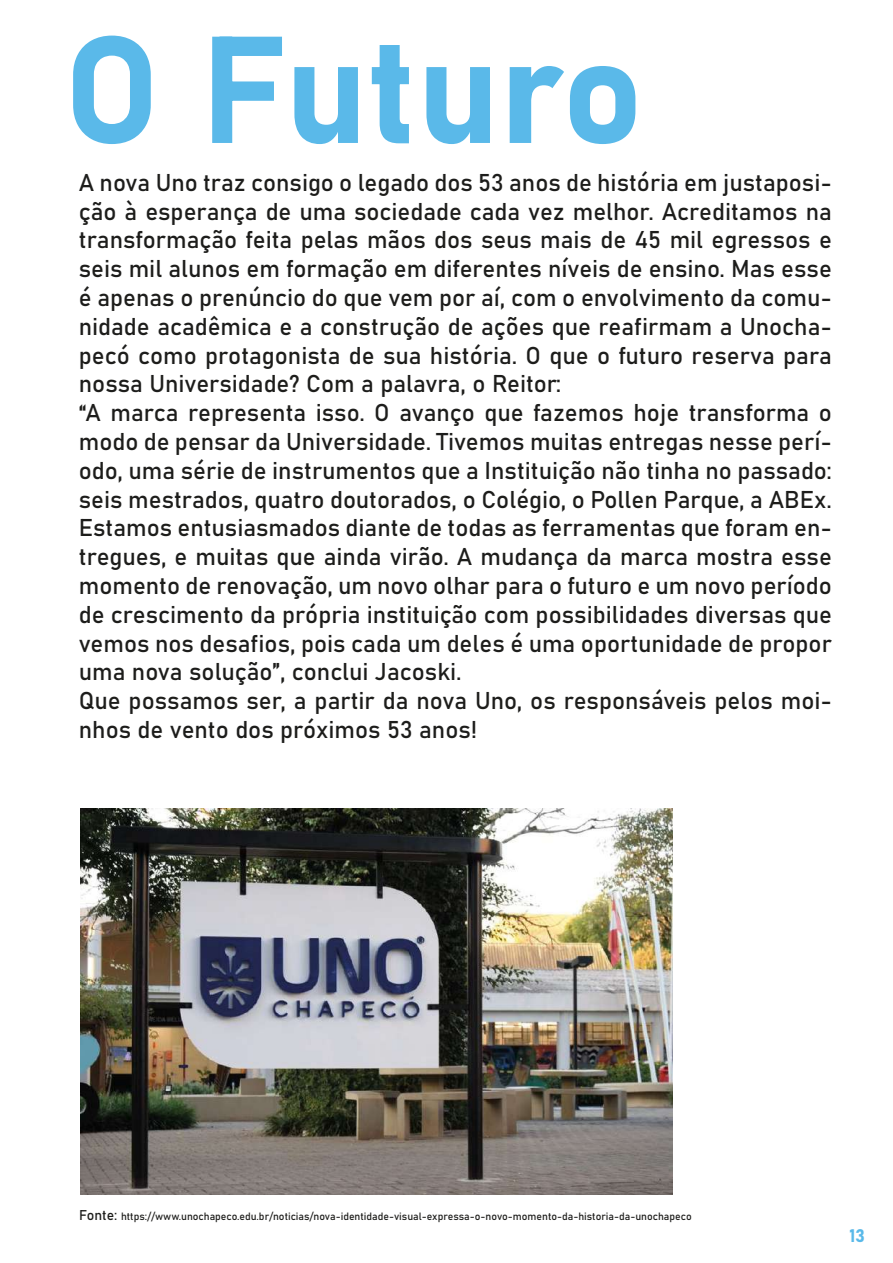
<style>
.page{position:relative;width:893px;height:1263px;background:#fff}
.page>*{position:absolute;margin:0;border:0;box-sizing:border-box;transform-origin:0 0}
.t1{font:149.7px "Bahnschrift";color:#5ab9e9}
.t2{font:24px/28.8px "Bahnschrift";color:#1d1d1b}
.t3{font:18px "Bahnschrift";color:#59b9e9}
.t4{font:10.5px "Bahnschrift";color:#1d1d1b}
.s1{font-size:13.95px}
</style>
<div class="page">
<img style="left:80px;top:808px;width:592px;height:386px">
<h1 class="t1" style="left:64px;top:-23px;width:581px">O Futuro</h1>
<p class="t2" style="left:79px;top:166px;width:755px">A nova Uno traz consigo o legado dos 53 anos de história em justaposi&shy;ção à esperança de uma sociedade cada vez melhor. Acreditamos na transformação feita pelas mãos dos seus mais de 45 mil egressos e seis mil alunos em formação em diferentes níveis de ensino. Mas esse é apenas o prenúncio do que vem por aí, com o envolvimento da comu&shy;nidade acadêmica e a construção de ações que reafirmam a Unocha&shy;pecó como protagonista de sua história. O que o futuro reserva para nossa Universidade? Com a palavra, o Reitor:<br>“A marca representa isso. O avanço que fazemos hoje transforma o modo de pensar da Universidade. Tivemos muitas entregas nesse perí&shy;odo, uma série de instrumentos que a Instituição não tinha no passado: seis mestrados, quatro doutorados, o Colégio, o Pollen Parque, a ABEx.<br>Estamos entusiasmados diante de todas as ferramentas que foram en&shy;tregues, e muitas que ainda virão. A mudança da marca mostra esse momento de renovação, um novo olhar para o futuro e um novo período de crescimento da própria instituição com possibilidades diversas que vemos nos desafios, pois cada um deles é uma oportunidade de propor uma nova solução”, conclui Jacoski.<br>Que possamos ser, a partir da nova Uno, os responsáveis pelos moi&shy;nhos de vento dos próximos 53 anos!</p>
<p class="t4" style="left:79px;top:1208px;width:614px"><span class="s1">Fonte:</span> https://www.unochapeco.edu.br/noticias/nova-identidade-visual-expressa-o-novo-momento-da-historia-da-unochapeco</p>
<p class="t3" style="left:849px;top:1222px;width:17px">13</p>
</div>
